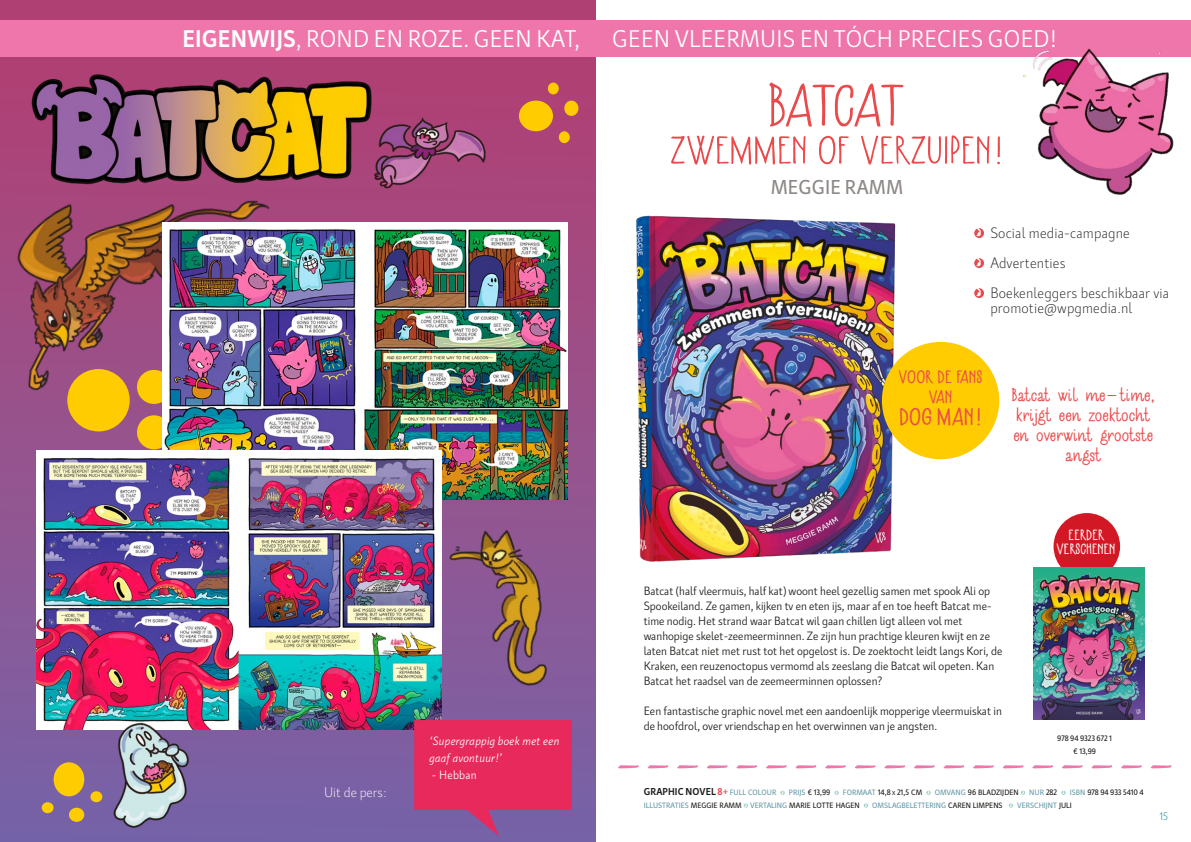
<style>
.page{position:relative;width:1191px;height:842px;background:#fff}
.page>*{position:absolute;margin:0;border:0;box-sizing:border-box;transform-origin:0 0}
.t1{font:75px "Les Tulipes Pro Sans";letter-spacing:-.035em;color:#e94b4d}
.t2{font:50px "Les Tulipes Pro Sans";color:#e94b4d}
.t3{font:31px "Les Tulipes Pro Sans Bold";color:#e94b4d}
.t4{font:24px "Kardinal";letter-spacing:.01em;color:#fff}
.t5{font:23px/20px "Les Tulipes Pro Sans Bold";letter-spacing:-.015em;color:#e94b4d;text-align:center}
.t6{font:500 20px "Kardinal";letter-spacing:.01em;color:#8e8987}
.t7{font:19px/14px "Les Tulipes Pro Sans Bold";color:#fff;text-align:center}
.t8{font:300 15px/30px "Kardinal";letter-spacing:.01em;color:#1d1d1b}
.t9{font:300 14px "Kardinal";color:#fff}
.t10{font:12px/15px "Kardinal";color:#1d1d1b}
.t11{font:italic 12px/17px "Kardinal";letter-spacing:.02em;color:#fff}
.t12{font:12px "Kardinal";letter-spacing:.02em;color:#fff}
.t13{font:300 11px "Kardinal";color:#00818b}
.t14{font:500 8px/12.8px "Kardinal";color:#1d1d1b;text-align:center}
.t15{font:500 7.7px/12.8px "Kardinal";color:#689ba9}
.s1{font-weight:700}
.s2{font-weight:700;font-size:10px;color:#1d1d1b}
.s3{font-weight:700;font-size:10px;color:#e94b4d}
.s4{font-size:8px;color:#1d1d1b}
.s5{font-size:5.6px;color:#1d1d1b}
.s6{color:#1d1d1b}
</style>
<div class="page">
<img style="left:636px;top:215px;width:309px;height:347px">
<div style="left:0;top:0;width:595px;height:842px;background:linear-gradient(to bottom,#b73f70,#7b67aa)"></div>
<div style="left:67px;top:369px;width:63px;height:62px;background:#fecc00;border-radius:50%"></div>
<div style="left:137px;top:415px;width:34px;height:34px;background:#fecc00;border-radius:50%"></div>
<img style="left:0;top:171px;width:279px;height:239px">
<img style="left:441px;top:488px;width:144px;height:223px">
<svg style="left:618px;top:765px;width:553px;height:3px"></svg>
<div style="left:0;top:20px;width:1191px;height:37px;background:#ee76ab"></div>
<svg style="left:780px;top:790px;width:5px;height:5px"></svg>
<svg style="left:834px;top:790px;width:5px;height:5px"></svg>
<svg style="left:926px;top:790px;width:4px;height:5px"></svg>
<svg style="left:1020px;top:790px;width:5px;height:5px"></svg>
<svg style="left:1061px;top:790px;width:4px;height:5px"></svg>
<svg style="left:743px;top:803px;width:5px;height:5px"></svg>
<svg style="left:863px;top:803px;width:5px;height:5px"></svg>
<svg style="left:1008px;top:803px;width:5px;height:5px"></svg>
<svg style="left:974px;top:228px;width:10px;height:10px"></svg>
<svg style="left:974px;top:258px;width:10px;height:10px"></svg>
<svg style="left:974px;top:288px;width:10px;height:10px"></svg>
<img style="left:163px;top:223px;width:404px;height:276px">
<img style="left:37px;top:450px;width:404px;height:279px">
<div style="left:882px;top:342px;width:117px;height:117px;background:#fecc00;border-radius:50%"></div>
<img style="left:1023px;top:48px;width:151px;height:147px">
<img style="left:99px;top:693px;width:113px;height:149px">
<div style="left:1053px;top:513px;width:67px;height:67px;background:#d21824;border-radius:50%"></div>
<img style="left:1033px;top:567px;width:111px;height:153px">
<svg style="left:414px;top:720px;width:158px;height:116px;background:#ce346b"></svg>
<div style="left:519px;top:101px;width:34px;height:30px;background:#fecc00;border-radius:50%"></div>
<div style="left:54px;top:762px;width:30px;height:34px;background:#fecc00;border-radius:50%"></div>
<div style="left:548px;top:83px;width:11px;height:11px;background:#fecc00;border-radius:50%"></div>
<div style="left:90px;top:791px;width:12px;height:11px;background:#fecc00;border-radius:50%"></div>
<div style="left:564px;top:101px;width:14px;height:15px;background:#fecc00;border-radius:50%"></div>
<div style="left:69px;top:808px;width:15px;height:14px;background:#fecc00;border-radius:50%"></div>
<div style="left:559px;top:131px;width:11px;height:12px;background:#fecc00;border-radius:50%"></div>
<div style="left:42px;top:802px;width:12px;height:11px;background:#fecc00;border-radius:50%"></div>
<img style="left:23px;top:67px;width:364px;height:126px">
<img style="left:342px;top:112px;width:163px;height:117px">
<h3 class="t4" style="left:182px;top:21px;width:399px"><span class="s1">EIGENWIJS</span>, ROND EN ROZE. GEEN KAT,</h3>
<h3 class="t4" style="left:612px;top:21px;width:446px">GEEN VLEERMUIS EN TÓCH PRECIES GOED!</h3>
<h1 class="t1" style="left:768px;top:71px;width:138px">BATCAT</h1>
<h2 class="t2" style="left:670px;top:127px;width:335px">ZWEMMEN OF VERZUIPEN!</h2>
<h3 class="t6" style="left:770px;top:172px;width:134px">MEGGIE RAMM</h3>
<p class="t8" style="left:990px;top:217px;width:180px">Social media-campagne<br>Advertenties<br>Boekenleggers beschikbaar via</p>
<p class="t8" style="left:990px;top:292px;width:144px">promotie@wpgmedia.nl</p>
<h3 class="t5" style="left:898px;top:368px;width:85px">VOOR DE FANS<br>VAN</h3>
<h3 class="t3" style="left:899px;top:402px;width:84px">DOG MAN!</h3>
<h3 class="t5" style="left:1011px;top:385px;width:145px">Batcat wil me-time, krijgt een zoektocht en overwint grootste angst</h3>
<h3 class="t7" style="left:1056px;top:528px;width:61px">EERDER<br>VERSCHENEN</h3>
<p class="t9" style="left:324px;top:782px;width:64px">Uit de pers:</p>
<p class="t11" style="left:429px;top:732px;width:132px">‘Supergrappig boek met een gaaf avontuur!’</p>
<p class="t12" style="left:432px;top:766px;width:46px">- Hebban</p>
<p class="t10" style="left:643px;top:582px;width:360px">Batcat (half vleermuis, half kat) woont heel gezellig samen met spook Ali op Spookeiland. Ze gamen, kijken tv en eten ijs, maar af en toe heeft Batcat me&shy;time nodig. Het strand waar Batcat wil gaan chillen ligt alleen vol met wanhopige skelet-zeemeerminnen. Ze zijn hun prachtige kleuren kwijt en ze laten Batcat niet met rust tot het opgelost is. De zoektocht leidt langs Kori, de Kraken, een reuzenoctopus vermomd als zeeslang die Batcat wil opeten. Kan Batcat het raadsel van de zeemeerminnen oplossen?</p>
<p class="t10" style="left:643px;top:702px;width:360px">Een fantastische graphic novel met een aandoenlijk mopperige vleermuiskat in de hoofdrol, over vriendschap en het overwinnen van je angsten.</p>
<p class="t14" style="left:1057px;top:731px;width:56px">978 94 9323 672 1 € 13,99</p>
<p class="t15" style="left:643px;top:785px;width:501px"><span class="s2">GRAPHIC NOVEL</span> <span class="s3">8+</span> FULL COLOUR PRIJS <span class="s4">€ 13,99</span> FORMAAT <span class="s4">14,8</span> <span class="s5">X</span> <span class="s4">21,5</span> <span class="s6">CM</span> OMVANG <span class="s4">96</span> <span class="s6">BLADZIJDEN</span> NUR <span class="s4">282</span> ISBN <span class="s4">978 94 933 5410 4<br></span>ILLUSTRATIES <span class="s6">MEGGIE RAMM</span> VERTALING <span class="s6">MARIE LOTTE HAGEN</span> OMSLAGBELETTERING <span class="s6">CAREN LIMPENS</span></p>
<p class="t15" style="left:1017px;top:798px;width:56px">VERSCHIJNT <span class="s6">JULI</span></p>
<p class="t13" style="left:1159px;top:808px;width:10px">15</p>
</div>
